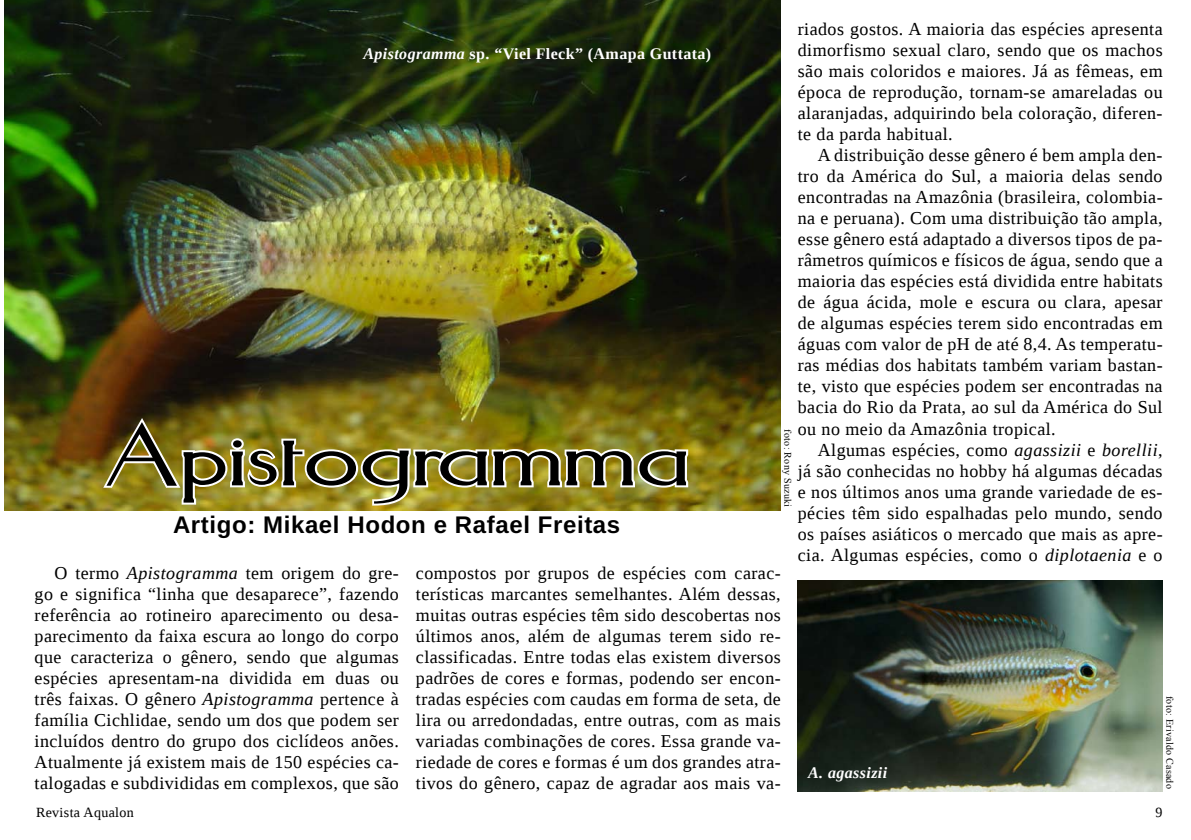
<style>
.page{position:relative;width:1191px;height:840px;background:#fff}
.page>*{position:absolute;margin:0;border:0;box-sizing:border-box;transform-origin:0 0}
.t1{font:96px "Aquaduct Plain";letter-spacing:.025em;color:#000}
.t2{font:700 24px "Liberation Sans";letter-spacing:.025em;color:#000}
.t3{font:18px/21px "Liberation Serif";letter-spacing:.025em;color:#000;text-align:justify}
.t4{font:700 16px "Liberation Serif";letter-spacing:.025em;color:#fff}
.t5{font:italic 700 16px "Liberation Serif";letter-spacing:.025em;color:#fff}
.t6{font:14px "Liberation Serif";letter-spacing:.025em;color:#000}
.t7{font:10px "Times New Roman";letter-spacing:.025em;color:#000}
.s1{font-style:italic}
</style>
<div class="page">
<img style="left:4px;top:0;width:776px;height:510px">
<img style="left:100px;top:416px;width:591px;height:91px">
<img style="left:797px;top:580px;width:365px;height:211px">
<p class="t3" style="left:797px;top:18px;width:366px">riados gostos. A maioria das espécies apresenta dimorfismo sexual claro, sendo que os machos são mais coloridos e maiores. Já as fêmeas, em época de reprodução, tornam-se amareladas ou alaranjadas, adquirindo bela coloração, diferen&shy;te da parda habitual.</p>
<p class="t3" style="left:797px;top:144px;width:366px;text-indent:20px">A distribuição desse gênero é bem ampla den&shy;tro da América do Sul, a maioria delas sendo encontradas na Amazônia (brasileira, colombia&shy;na e peruana). Com uma distribuição tão ampla, esse gênero está adaptado a diversos tipos de pa&shy;râmetros químicos e físicos de água, sendo que a maioria das espécies está dividida entre habitats de água ácida, mole e escura ou clara, apesar de algumas espécies terem sido encontradas em águas com valor de pH de até 8,4. As temperatu&shy;ras médias dos habitats também variam bastan&shy;te, visto que espécies podem ser encontradas na bacia do Rio da Prata, ao sul da América do Sul ou no meio da Amazônia tropical.</p>
<p class="t3" style="left:797px;top:438px;width:366px;text-indent:20px">Algumas espécies, como <span class="s1">agassizii</span> e <span class="s1">borellii</span>, já são conhecidas no hobby há algumas décadas e nos últimos anos uma grande variedade de es&shy;pécies têm sido espalhadas pelo mundo, sendo os países asiáticos o mercado que mais as apre&shy;cia. Algumas espécies, como o <span class="s1">diplotaenia</span> e o</p>
<p class="t4" style="left:363px;top:43px;width:349px"><span class="s1">Apistogramma</span> sp. “Viel Fleck” (Amapa Guttata)</p>
<h1 class="t1" style="left:105px;top:408px;width:585px">Apistogramma</h1>
<h2 class="t2" style="left:173px;top:508px;width:449px">Artigo: Mikael Hodon e Rafael Freitas</h2>
<p class="t3" style="left:35px;top:561px;width:366px;text-indent:20px">O termo <span class="s1">Apistogramma</span> tem origem do gre&shy;go e significa “linha que desaparece”, fazendo referência ao rotineiro aparecimento ou desa&shy;parecimento da faixa escura ao longo do corpo que caracteriza o gênero, sendo que algumas espécies apresentam-na dividida em duas ou três faixas. O gênero <span class="s1">Apistogramma</span> pertence à família Cichlidae, sendo um dos que podem ser incluídos dentro do grupo dos ciclídeos anões.<br>Atualmente já existem mais de 150 espécies ca&shy;talogadas e subdivididas em complexos, que são</p>
<p class="t3" style="left:416px;top:561px;width:366px">compostos por grupos de espécies com carac&shy;terísticas marcantes semelhantes. Além dessas, muitas outras espécies têm sido descobertas nos últimos anos, além de algumas terem sido re&shy;classificadas. Entre todas elas existem diversos padrões de cores e formas, podendo ser encon&shy;tradas espécies com caudas em forma de seta, de lira ou arredondadas, entre outras, com as mais variadas combinações de cores. Essa grande va&shy;riedade de cores e formas é um dos grandes atra&shy;tivos do gênero, capaz de agradar aos mais va-</p>
<p class="t7" style="left:794px;top:429px;width:79px;rotate:90deg">foto: Rony Suzuki</p>
<p class="t7" style="left:1176px;top:695px;width:94px;rotate:90deg">foto: Erivaldo Casado</p>
<p class="t5" style="left:808px;top:761px;width:81px">A. agassizii</p>
<p class="t6" style="left:36px;top:802px;width:99px">Revista Aqualon</p>
<p class="t6" style="left:1155px;top:803px;width:8px">9</p>
</div>
